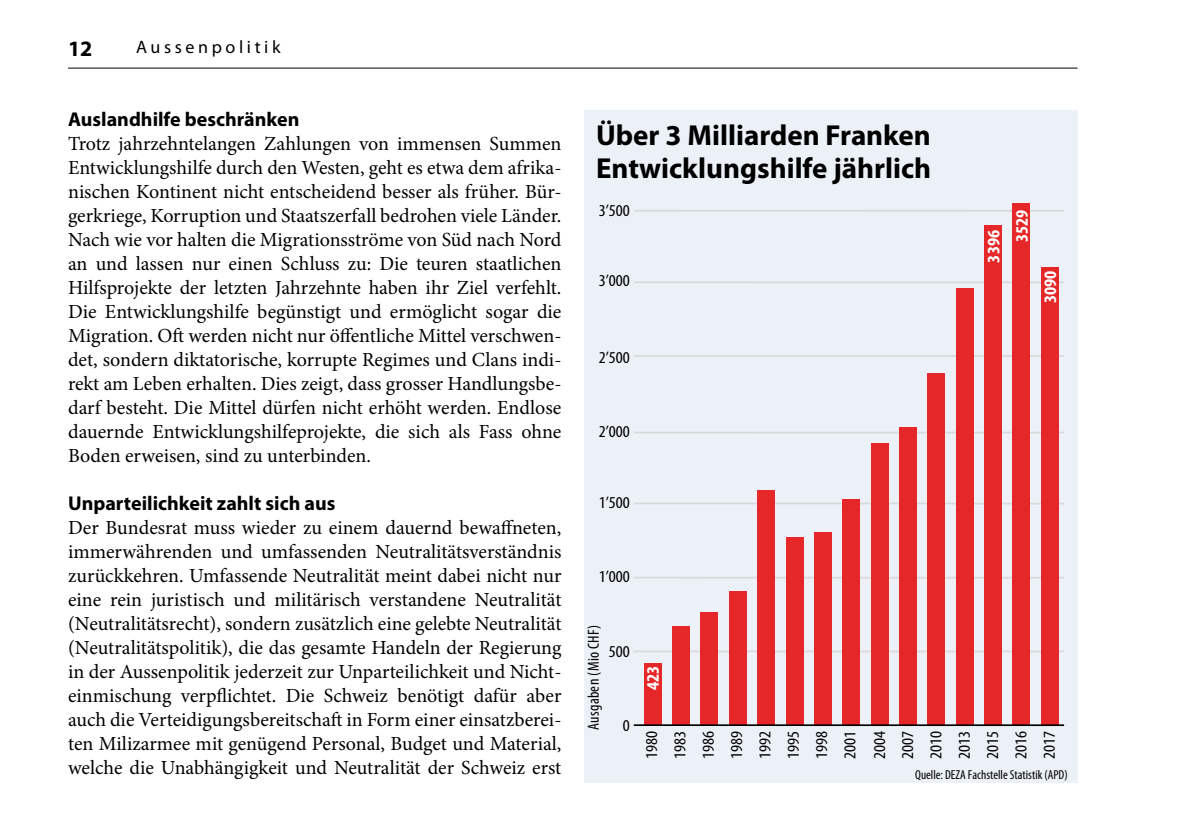
<style>
.page{position:relative;width:1191px;height:840px;background:#fff}
.page>*{position:absolute;margin:0;border:0;box-sizing:border-box;transform-origin:0 0}
.t1{font:700 29px/33px "Myriad Pro";color:#000}
.t2{font:700 22px "Myriad Pro";color:#000}
.t3{font:20px/24px "Minion Pro";color:#000;text-align:justify}
.t4{font:700 20px "Myriad Pro";color:#000}
.t5{font:18px "Myriad Pro";letter-spacing:.2em;color:#000}
.t6{font:700 condensed 17.6px "Myriad Pro";color:#fff;scale:1.09 1}
.t7{font:condensed 16.6px "Myriad Pro";color:#000;scale:1.09 1}
._04_legende{font:condensed 16px "Myriad Pro";letter-spacing:.02em;color:#000}
._04_legende-2{font:condensed 13px "Myriad Pro";color:#000}
</style>
<div class="page">
<div style="left:584px;top:111px;width:493px;height:671px;background:#ecf1f8"></div>
<hr style="left:634px;top:650px;width:430px;height:2px;background:#d8d8d8">
<hr style="left:634px;top:576px;width:430px;height:2px;background:#d8d8d8">
<hr style="left:634px;top:502px;width:430px;height:2px;background:#d8d8d8">
<hr style="left:634px;top:431px;width:430px;height:2px;background:#d8d8d8">
<hr style="left:634px;top:355px;width:430px;height:1px;background:#d8d8d8">
<hr style="left:634px;top:281px;width:430px;height:2px;background:#d8d8d8">
<hr style="left:634px;top:210px;width:430px;height:1px;background:#d8d8d8">
<div style="left:1041px;top:267px;width:17px;height:457px;background:#e62729"></div>
<div style="left:1013px;top:203px;width:17px;height:521px;background:#e62729"></div>
<div style="left:984px;top:226px;width:17px;height:498px;background:#e62729"></div>
<div style="left:956px;top:289px;width:17px;height:435px;background:#e62729"></div>
<div style="left:928px;top:372px;width:17px;height:352px;background:#e62729"></div>
<div style="left:899px;top:427px;width:17px;height:297px;background:#e62729"></div>
<div style="left:871px;top:442px;width:17px;height:282px;background:#e62729"></div>
<div style="left:842px;top:498px;width:17px;height:226px;background:#e62729"></div>
<div style="left:814px;top:532px;width:17px;height:192px;background:#e62729"></div>
<div style="left:786px;top:537px;width:17px;height:187px;background:#e62729"></div>
<div style="left:757px;top:490px;width:17px;height:234px;background:#e62729"></div>
<div style="left:729px;top:591px;width:17px;height:133px;background:#e62729"></div>
<div style="left:701px;top:612px;width:17px;height:112px;background:#e62729"></div>
<div style="left:672px;top:626px;width:17px;height:98px;background:#e62729"></div>
<div style="left:644px;top:663px;width:17px;height:61px;background:#e62729"></div>
<hr style="left:634px;top:724px;width:430px;height:1px;background:#020203">
<hr style="left:68px;top:68px;width:1009px;height:1px;background:#000">
<p class="t2" style="left:68px;top:34px;width:26px">12</p>
<p class="t5" style="left:136px;top:36px;width:146px">Aussenpolitik</p>
<p class="t4" style="left:68px;top:106px;width:233px">Auslandhilfe beschränken</p>
<p class="t3" style="left:68px;top:131px;width:495px">Trotz jahrzehntelangen Zahlungen von immensen Summen Entwicklungshilfe durch den Westen, geht es etwa dem afrika&shy;nischen Kontinent nicht entscheidend besser als früher. Bür&shy;gerkriege, Korruption und Staatszerfall bedrohen viele Länder.<br>Nach wie vor halten die Migrationsströme von Süd nach Nord an und lassen nur einen Schluss zu: Die teuren staatlichen Hilfsprojekte der letzten Jahrzehnte haben ihr Ziel verfehlt.<br>Die Entwicklungshilfe begünstigt und ermöglicht sogar die Migration. Oft werden nicht nur öffentliche Mittel verschwen&shy;det, sondern diktatorische, korrupte Regimes und Clans indi&shy;rekt am Leben erhalten. Dies zeigt, dass grosser Handlungsbe&shy;darf besteht. Die Mittel dürfen nicht erhöht werden. Endlose dauernde Entwicklungshilfeprojekte, die sich als Fass ohne Boden erweisen, sind zu unterbinden.</p>
<p class="t4" style="left:68px;top:490px;width:269px">Unparteilichkeit zahlt sich aus</p>
<p class="t3" style="left:68px;top:515px;width:495px">Der Bundesrat muss wieder zu einem dauernd bewaffneten, immerwährenden und umfassenden Neutralitätsverständnis zurückkehren. Umfassende Neutralität meint dabei nicht nur eine rein juristisch und militärisch verstandene Neutralität (Neutralitätsrecht), sondern zusätzlich eine gelebte Neutralität (Neutralitätspolitik), die das gesamte Handeln der Regierung in der Aussenpolitik jederzeit zur Unparteilichkeit und Nicht&shy;einmischung verpflichtet. Die Schweiz benötigt dafür aber auch die Verteidigungsbereitschaft in Form einer einsatzberei&shy;ten Milizarmee mit genügend Personal, Budget und Material, welche die Unabhängigkeit und Neutralität der Schweiz erst</p>
<p class="t1" style="left:596px;top:117px;width:336px">Über 3 Milliarden Franken<br>Entwicklungshilfe jährlich</p>
<p class="t7" style="left:598px;top:200px;width:30px">3’500</p>
<p class="t7" style="left:598px;top:271px;width:30px">3’000</p>
<p class="t7" style="left:598px;top:347px;width:30px">2’500</p>
<p class="t7" style="left:598px;top:421px;width:30px">2’000</p>
<p class="t7" style="left:598px;top:492px;width:30px">1’500</p>
<p class="t7" style="left:598px;top:566px;width:30px">1’000</p>
<p class="t6" style="left:982px;top:262px;width:31px;rotate:-90deg">3396</p>
<p class="t6" style="left:1011px;top:242px;width:31px;rotate:-90deg">3529</p>
<p class="t6" style="left:1039px;top:303px;width:31px;rotate:-90deg">3090</p>
<p class="_04_legende" style="left:584px;top:729px;width:106px;rotate:-90deg">Ausgaben (Mio CHF)</p>
<p class="t7" style="left:609px;top:641px;width:21px">500</p>
<p class="t7" style="left:623px;top:714px;width:8px">0</p>
<p class="t6" style="left:642px;top:689px;width:24px;rotate:-90deg">423</p>
<p class="t7" style="left:641px;top:758px;width:27px;rotate:-90deg">1980</p>
<p class="t7" style="left:670px;top:759px;width:27px;rotate:-90deg">1983</p>
<p class="t7" style="left:698px;top:759px;width:27px;rotate:-90deg">1986</p>
<p class="t7" style="left:726px;top:759px;width:27px;rotate:-90deg">1989</p>
<p class="t7" style="left:755px;top:759px;width:27px;rotate:-90deg">1992</p>
<p class="t7" style="left:783px;top:759px;width:27px;rotate:-90deg">1995</p>
<p class="t7" style="left:811px;top:759px;width:27px;rotate:-90deg">1998</p>
<p class="t7" style="left:840px;top:758px;width:27px;rotate:-90deg">2001</p>
<p class="t7" style="left:869px;top:759px;width:27px;rotate:-90deg">2004</p>
<p class="t7" style="left:897px;top:759px;width:27px;rotate:-90deg">2007</p>
<p class="t7" style="left:926px;top:759px;width:27px;rotate:-90deg">2010</p>
<p class="t7" style="left:954px;top:759px;width:27px;rotate:-90deg">2013</p>
<p class="t7" style="left:982px;top:759px;width:27px;rotate:-90deg">2015</p>
<p class="t7" style="left:1011px;top:759px;width:27px;rotate:-90deg">2016</p>
<p class="t7" style="left:1039px;top:759px;width:27px;rotate:-90deg">2017</p>
<p class="_04_legende-2" style="left:915px;top:766px;width:154px">Quelle: DEZA Fachstelle Statistik (APD)</p>
</div>
